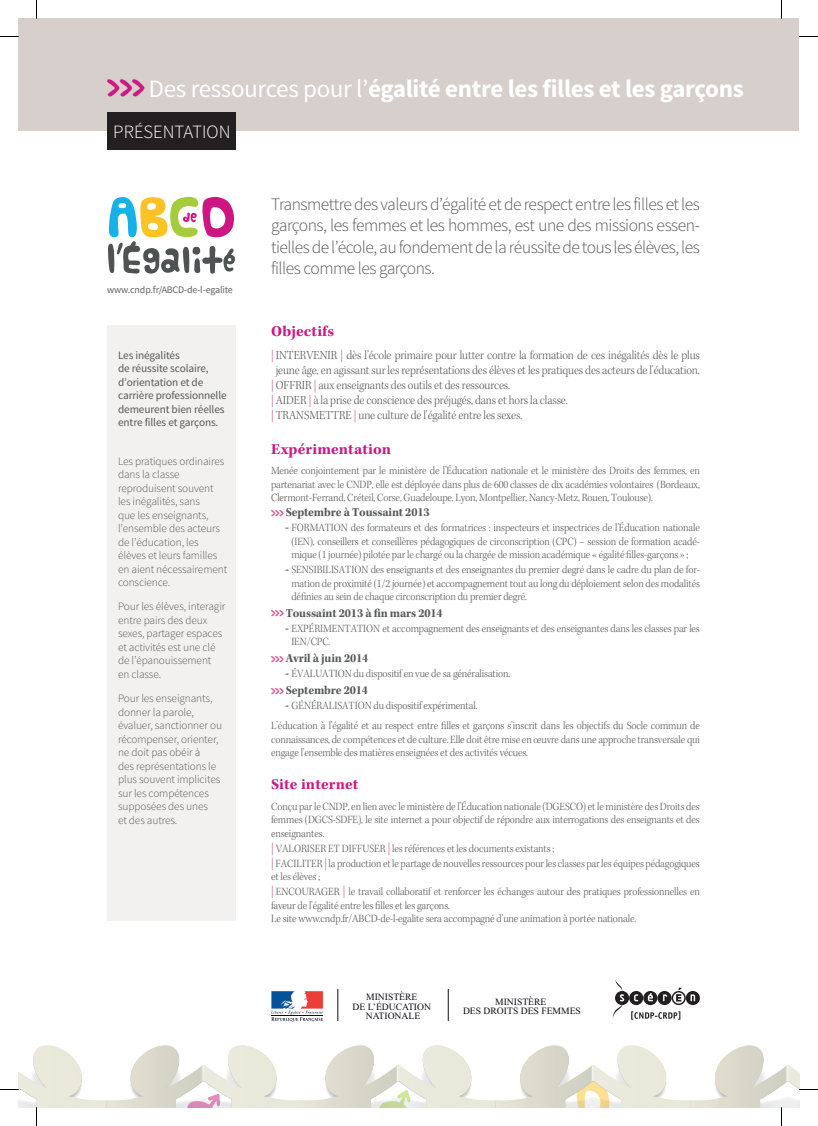
<style>
.page{position:relative;width:818px;height:1126px;background:#fff}
.page>*{position:absolute;margin:0;border:0;box-sizing:border-box;transform-origin:0 0}
.t1{font:700 25px "Source Sans Pro";letter-spacing:-.015em;color:#fff}
.t2{font:300 18.75px "Source Sans Pro";color:#fff}
.t3{font:300 17.5px/21.2px "Source Sans Pro";letter-spacing:-.03em;color:#57585a;text-align:justify}
.t4{font:700 15.62px "Kepler Std";letter-spacing:.01em;color:#cd1782}
.t5{font:12.5px "Kepler Std Light Subh";letter-spacing:-.01em;color:#57585a;scale:.95 1}
.t6{font:700 12.5px "Kepler Std";letter-spacing:-.01em;color:#57585a;scale:.95 1}
.t7{font:11.25px/13.5px "Kepler Std Light Subh";letter-spacing:-.01em;color:#57585a;scale:.95 1}
.t8{font:300 11.25px/13.5px "Source Sans Pro";letter-spacing:-.01em;color:#57585a}
.t9{font:11.25px/13.5px "Source Sans Pro";letter-spacing:-.01em;color:#57585a}
.t10{font:10px "Source Sans Pro";letter-spacing:-.015em;color:#636366}
.t11{font:9.62px/9.8px "Times New Roman";color:#0e0c15;text-align:center}
.s1{font-family:"Vanilla";font-weight:400;font-size:17.25px;color:#cd1782}
.s2{font-weight:400}
.s3{color:#d45897}
.s4{font-family:"Vanilla";font-weight:400;font-size:6.25px;color:#d45897}
.s5{font-family:"Kepler Std";font-weight:700;font-size:12.5px}
.s6{font-size:12.5px;color:#d45897}
</style>
<div class="page">
<div style="left:107px;top:325px;width:129px;height:596px;background:#f2f1f0"></div>
<div style="left:19px;top:19px;width:779px;height:112px;background:#d6cfcc"></div>
<svg style="left:612px;top:980px;width:87px;height:39px"></svg>
<hr style="left:447px;top:988px;width:1px;height:32px;background:#0e0c15">
<hr style="left:337px;top:988px;width:1px;height:32px;background:#0e0c15">
<svg style="left:271px;top:991px;width:52px;height:30px"></svg>
<hr style="left:271px;top:1015px;width:51px;height:1px;background:#0e0c15">
<svg style="left:108px;top:197px;width:127px;height:76px"></svg>
<div style="left:107px;top:112px;width:129px;height:38px;background:#231f20"></div>
<svg style="left:0;top:36px;width:19px;height:1px"></svg>
<svg style="left:798px;top:36px;width:19px;height:1px"></svg>
<svg style="left:36px;top:0;width:1px;height:19px"></svg>
<svg style="left:0;top:1045px;width:817px;height:80px"></svg>
<h1 class="t1" style="left:107px;top:72px;width:637px"><span class="s1">&gt;&gt;&gt;</span> <span class="s2">Des ressources pour l’</span>égalité entre les filles et les garçons</h1>
<h2 class="t2" style="left:113px;top:120px;width:119px">PRÉSENTATION</h2>
<p class="t10" style="left:107px;top:284px;width:127px">www.cndp.fr/ABCD-de-l-egalite</p>
<p class="t9" style="left:118px;top:348px;width:110px">Les inégalités<br>de réussite scolaire, d’orientation et de carrière professionnelle demeurent bien réelles entre filles et garçons.</p>
<p class="t8" style="left:118px;top:454px;width:110px">Les pratiques ordinaires dans la classe reproduisent souvent les inégalités, sans<br>que les enseignants, l’ensemble des acteurs de l’éducation, les élèves et leurs familles en aient nécessairement conscience.</p>
<p class="t8" style="left:118px;top:600px;width:109px">Pour les élèves, interagir entre pairs des deux sexes, partager espaces et activités est une clé de l’épanouissement en classe.</p>
<p class="t8" style="left:118px;top:691px;width:105px">Pour les enseignants, donner la parole, évaluer, sanctionner ou récompenser, orienter, ne doit pas obéir à<br>des représentations le plus souvent implicites sur les compétences supposées des unes<br>et des autres.</p>
<h3 class="t3" style="left:271px;top:194px;width:430px">Transmettre des valeurs d’égalité et de respect entre les filles et les garçons, les femmes et les hommes, est une des missions essen&shy;tielles de l’école, au fondement de la réussite de tous les élèves, les filles comme les garçons.</h3>
<h3 class="t4" style="left:271px;top:322px;width:65px">Objectifs</h3>
<p class="t5" style="left:271px;top:347px;width:452px"><span class="s3">|</span> Intervenir <span class="s3">|</span> dès l’école primaire pour lutter contre la formation de ces inégalités dès le plus</p>
<p class="t5" style="left:275px;top:362px;width:447px">jeune âge, en agissant sur les représentations des élèves et les pratiques des acteurs de l’éducation.</p>
<p class="t5" style="left:271px;top:377px;width:253px"><span class="s3">|</span> Offrir <span class="s3">|</span> aux enseignants des outils et des ressources.</p>
<p class="t5" style="left:271px;top:392px;width:313px"><span class="s3">|</span> Aider <span class="s3">|</span> à la prise de conscience des préjugés, dans et hors la classe.</p>
<p class="t5" style="left:271px;top:407px;width:266px"><span class="s3">|</span> Transmettre <span class="s3">|</span> une culture de l’égalité entre les sexes.</p>
<h3 class="t4" style="left:271px;top:440px;width:121px">Expérimentation</h3>
<p class="t7" style="left:271px;top:464px;width:452px;text-align:justify">Menée conjointement par le ministère de l’Éducation nationale et le ministère des Droits des femmes, en partenariat avec le CNDP, elle est déployée dans plus de 600 classes de dix académies volontaires (Bordeaux, Clermont-Ferrand, Créteil, Corse, Guadeloupe, Lyon, Montpellier, Nancy-Metz, Rouen, Toulouse).</p>
<p class="t6" style="left:271px;top:505px;width:168px"><span class="s4">&gt;&gt;&gt;</span> Septembre à Toussaint 2013</p>
<p class="t7" style="left:285px;top:521px;width:437px;text-align:center"><span class="s5">-</span> formation des formateurs et des formatrices : inspecteurs et inspectrices de l’Éducation nationale (IEN), conseillers et conseillères pédagogiques de circonscription (CPC) – session de formation acadé&shy;mique (1 journée) pilotée par le chargé ou la chargée de mission académique « égalité filles-garçons » ;</p>
<p class="t7" style="left:285px;top:563px;width:36px"><span class="s5">-</span> sensibili</p>
<p class="t7" style="left:291px;top:563px;width:431px;text-align:justify;text-indent:42px">sation des enseignants et des enseignantes du premier degré dans le cadre du plan de for&shy;mation de proximité (1/2 journée) et accompagnement tout au long du déploiement selon des modalités définies au sein de chaque circonscription du premier degré.</p>
<p class="t6" style="left:271px;top:605px;width:182px"><span class="s4">&gt;&gt;&gt;</span> Toussaint 2013 à fin mars 2014</p>
<p class="t7" style="left:291px;top:621px;width:431px;text-indent:-6px"><span class="s5">-</span> expérimentation et accompagnement des enseignants et des enseignantes dans les classes par les<br>IEN/CPC.</p>
<p class="t6" style="left:271px;top:651px;width:104px"><span class="s4">&gt;&gt;&gt;</span> Avril à juin 2014</p>
<p class="t7" style="left:285px;top:667px;width:238px"><span class="s5">-</span> évaluation du dispositif en vue de sa généralisation.</p>
<p class="t6" style="left:271px;top:682px;width:103px"><span class="s4">&gt;&gt;&gt;</span> Septembre 2014</p>
<p class="t7" style="left:271px;top:695px;width:452px;line-height:20.6px;text-indent:14px"><span class="s5">-</span> généralisation du dispositif expérimental.<br>L’éducation à l’égalité et au respect entre filles et garçons s’inscrit dans les objectifs du Socle commun de</p>
<p class="t7" style="left:271px;top:733px;width:452px">connaissances, de compétences et de culture. Elle doit être mise en œuvre dans une approche transversale qui engage l’ensemble des matières enseignées et des activités vécues.</p>
<h3 class="t4" style="left:271px;top:775px;width:89px">Site internet</h3>
<p class="t7" style="left:271px;top:799px;width:452px">Conçu par le CNDP, en lien avec le ministère de l’Éducation nationale (DGESCO) et le ministère des Droits des femmes (DGCS-SDFE</p>
<p class="t7" style="left:358px;top:813px;width:361px">), le site internet a pour objectif de répondre aux interrogations des enseignants et des</p>
<p class="t7" style="left:271px;top:826px;width:299px;line-height:15px">enseignantes.<br><span class="s6">|</span> valoriser et diffuser <span class="s6">|</span> les références et les documents existants ; <span class="s6">|</span>facili</p>
<p class="t7" style="left:271px;top:856px;width:452px;text-indent:34px">ter <span class="s6">|</span> la production et le partage de nouvelles ressources pour les classes par les équipes pédagogiques et les élèves ;</p>
<p class="t7" style="left:271px;top:885px;width:452px"><span class="s6">|</span> encourager <span class="s6">|</span> le travail collaboratif et renforcer les échanges autour des pratiques professionnelles en faveur de l’égalité entre les filles et les garçons.<br>Le site www.cndp.fr/ABCD-de-l-egalite sera accompagné d’une animation à portée nationale.</p>
<p class="t11" style="left:352px;top:991px;width:80px">MINISTÈRE<br>DE L’ÉDUCATION<br>NATIONALE</p>
<p class="t11" style="left:462px;top:996px;width:119px">MINISTÈRE<br>DES DROITS DES FEMMES</p>
</div>
